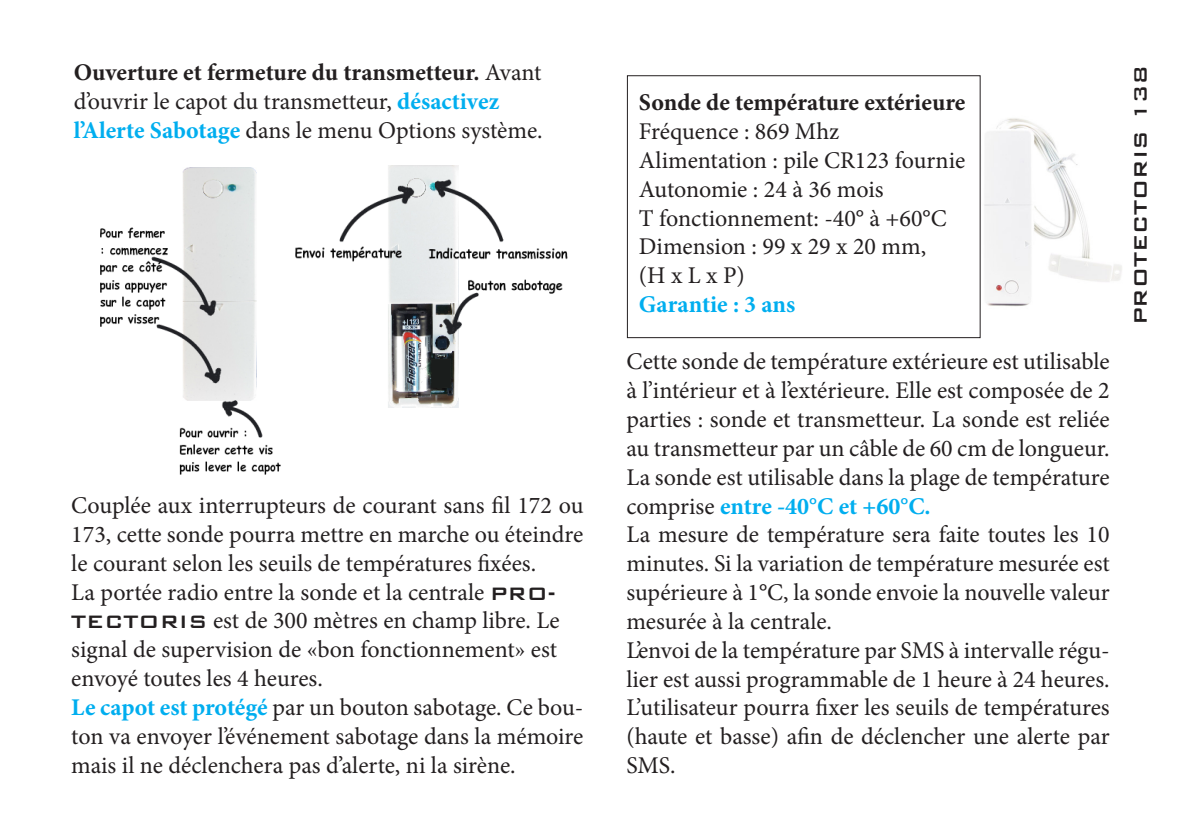
<style>
.page{position:relative;width:1191px;height:840px;background:#fff}
.page>*{position:absolute;margin:0;border:0;box-sizing:border-box;transform-origin:0 0}
.t1{font:24px/28.8px "Minion Pro";color:#231f20;text-align:justify}
.t2{font:700 24px "Minion Pro";color:#231f20}
.t3{font:500 24px "Bank Gothic BT";color:#231f20}
.t4{font:700 24px "Minion Pro";letter-spacing:-.005em;color:#00aeef}
.s1{font-weight:700}
.s2{font-weight:700;color:#00aeef}
.s3{font-family:"Bank Gothic BT";font-weight:500}
</style>
<div class="page">
<div style="left:627px;top:75px;width:353px;height:263px;border:1px solid #231f20"></div>
<img style="left:100px;top:167px;width:181px;height:308px">
<img style="left:295px;top:165px;width:273px;height:242px">
<img style="left:984px;top:118px;width:138px;height:189px">
<p class="t1" style="left:74px;top:58px;width:470px;text-align:left"><span class="s1">Ouverture et fermeture du transmetteur.</span> Avant d’ouvrir le capot du transmetteur, <span class="s2">désactivez l’Alerte Sabotage</span> dans le menu Options système.</p>
<p class="t1" style="left:71px;top:491px;width:514px">Couplée aux interrupteurs de courant sans fil 172 ou 173, cette sonde pourra mettre en marche ou éteindre le courant selon les seuils de températures fixées.</p>
<p class="t1" style="left:71px;top:577px;width:490px;text-align:left">La portée radio entre la sonde et la centrale <span class="s3">PRO-TECTORIS</span> est de 300 mètres en champ libre. Le signal de supervision de «bon fonctionnement» est envoyé toutes les 4 heures.</p>
<p class="t1" style="left:71px;top:692px;width:514px"><span class="s2">Le capot est protégé</span> par un bouton sabotage. Ce bou&shy;ton va envoyer l’événement sabotage dans la mémoire mais il ne déclenchera pas d’alerte, ni la sirène.</p>
<p class="t2" style="left:639px;top:85px;width:328px">Sonde de température extérieure</p>
<p class="t1" style="left:639px;top:117px;width:202px">Fréquence : 869 Mhz</p>
<p class="t1" style="left:639px;top:146px;width:328px">Alimentation : pile CR123 fournie</p>
<p class="t1" style="left:639px;top:174px;width:246px">Autonomie : 24 à 36 mois</p>
<p class="t1" style="left:639px;top:203px;width:309px">T fonctionnement: -40° à +60°C</p>
<p class="t1" style="left:639px;top:232px;width:289px">Dimension : 99 x 29 x 20 mm,</p>
<p class="t1" style="left:639px;top:261px;width:107px">(H x L x P)</p>
<p class="t4" style="left:639px;top:287px;width:158px">Garantie : 3 ans</p>
<p class="t1" style="left:626px;top:347px;width:485px">Cette sonde de température extérieure est utilisable à l’intérieur et à l’extérieure. Elle est composée de 2 parties : sonde et transmetteur. La sonde est reliée au transmetteur par un câble de 60 cm de longueur.<br>La sonde est utilisable dans la plage de température comprise <span class="s2">entre -40°C et +60°C.</span></p>
<p class="t1" style="left:626px;top:520px;width:485px">La mesure de température sera faite toutes les 10 minutes. Si la variation de température mesurée est supérieure à 1°C, la sonde envoie la nouvelle valeur mesurée à la centrale.</p>
<p class="t1" style="left:626px;top:635px;width:485px">L’envoi de la température par SMS à intervalle régu&shy;lier est aussi programmable de 1 heure à 24 heures.</p>
<p class="t1" style="left:626px;top:693px;width:485px">L’utilisateur pourra fixer les seuils de températures (haute et basse) afin de déclencher une alerte par SMS.</p>
<p class="t3" style="left:1127px;top:325px;width:261px;rotate:-90deg">PROTECTORIS 138</p>
</div>
